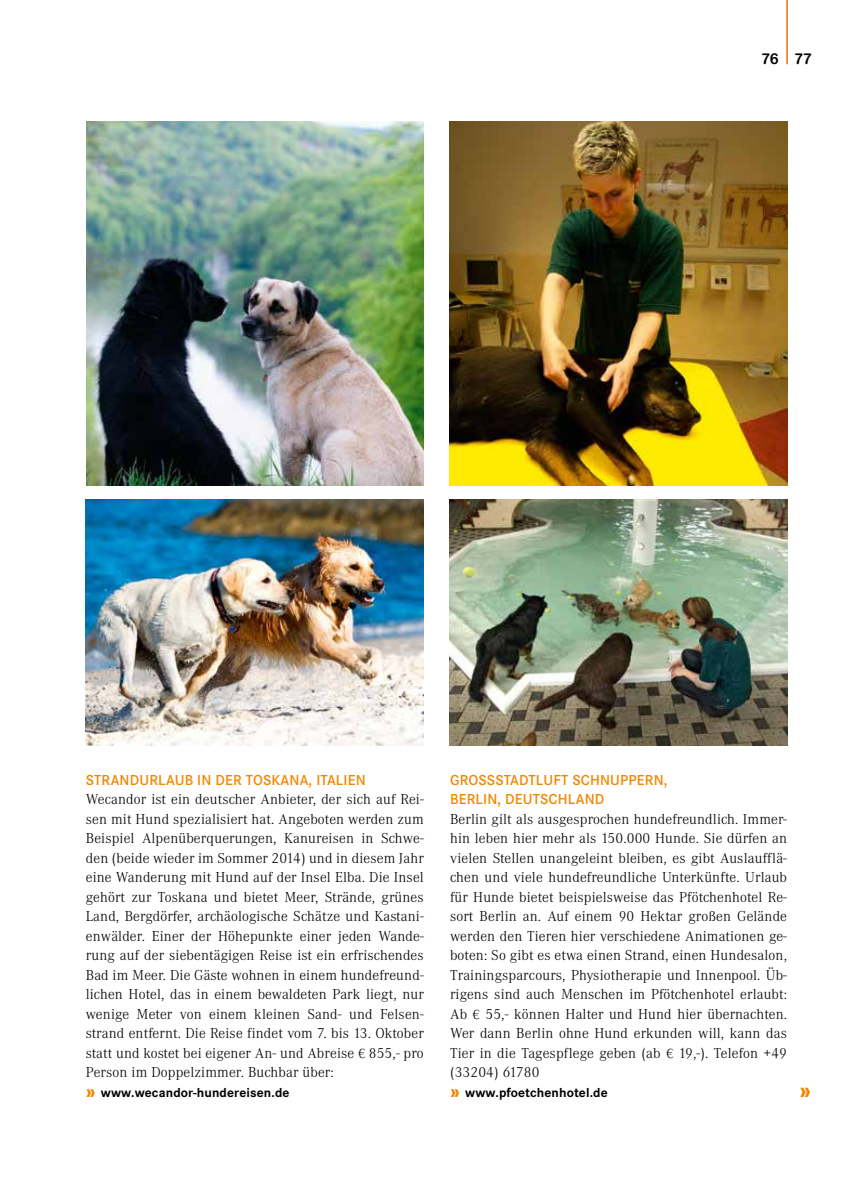
<style>
.page{position:relative;width:851px;height:1191px;background:#fff}
.page>*{position:absolute;margin:0;border:0;box-sizing:border-box;transform-origin:0 0}
.t1{font:800 19.5px "Corporate S";color:#f18700}
.t2{font:300 15px/19.5px "Corporate A";letter-spacing:.01em;color:#000;text-align:justify}
.t3{font:600 15px/19.5px "Corporate S";letter-spacing:.01em;color:#f18700}
.t4{font:15px "Arial Rounded MT Bold";color:#000}
.t5{font:700 13.5px "Corporate S";letter-spacing:.01em;color:#000}
.s1{font-family:"Berkeley";font-weight:400;font-size:14.25px}
.s2{font-weight:800;font-size:16.5px;color:#f18700}
</style>
<div class="page">
<hr style="left:786px;top:0;width:1px;height:64px;background:#ee7100">
<img style="left:85px;top:500px;width:338px;height:246px">
<img style="left:449px;top:500px;width:338px;height:246px">
<img style="left:449px;top:122px;width:338px;height:364px">
<img style="left:86px;top:122px;width:337px;height:364px">
<p class="t4" style="left:761px;top:50px;width:52px">76 77</p>
<p class="t3" style="left:86px;top:770px;width:281px">STRANDURLAUB IN DER TOSKANA, ITALIEN</p>
<p class="t2" style="left:86px;top:790px;width:339px">Wecandor ist ein deutscher Anbieter, der sich auf Rei&shy;sen mit Hund spezialisiert hat. Angeboten werden zum Beispiel Alpenüberquerungen, Kanureisen in Schwe&shy;den (beide wieder im Sommer 2014) und in diesem Jahr eine Wanderung mit Hund auf der Insel Elba. Die Insel gehört zur Toskana und bietet Meer, Strände, grünes Land, Bergdörfer, archäologische Schätze und Kastani&shy;enwälder. Einer der Höhepunkte einer jeden Wande&shy;rung auf der siebentägigen Reise ist ein erfrischendes Bad im Meer. Die Gäste wohnen in einem hundefreund&shy;lichen Hotel, das in einem bewaldeten Park liegt, nur wenige Meter von einem kleinen Sand- und Felsen&shy;strand entfernt. Die Reise findet vom 7. bis 13. Oktober statt und kostet bei eigener An- und Abreise <span class="s1">€</span> 855,- pro Person im Doppelzimmer. Buchbar über:</p>
<p class="t5" style="left:86px;top:1084px;width:205px"><span class="s2">»</span> www.wecandor-hundereisen.de</p>
<p class="t3" style="left:450px;top:770px;width:219px">GROSSSTADTLUFT SCH NUPPERN,<br>BERLIN, DEUTSCH LAND</p>
<p class="t2" style="left:450px;top:809px;width:338px">Berlin gilt als ausgesprochen hundefreundlich. Immer&shy;hin leben hier mehr als 150.000 Hunde. Sie dürfen an vielen Stellen unangeleint bleiben, es gibt Auslaufflä&shy;chen und viele hundefreundliche Unterkünfte. Urlaub für Hunde bietet beispielsweise das Pfötchenhotel Re&shy;sort Berlin an. Auf einem 90 Hektar großen Gelände werden den Tieren hier verschiedene Animationen ge&shy;boten: So gibt es etwa einen Strand, einen Hundesalon, Trainingsparcours, Physiotherapie und Innenpool. Üb&shy;rigens sind auch Menschen im Pfötchenhotel erlaubt:<br>Ab <span class="s1">€</span> 55,- können Halter und Hund hier übernachten.<br>Wer dann Berlin ohne Hund erkunden will, kann das Tier in die Tagespflege geben (ab <span class="s1">€</span> 19,-). Telefon +49 (33204) 61780</p>
<p class="t5" style="left:450px;top:1084px;width:159px"><span class="s2">»</span> www.pfoetchenhotel.de</p>
<h1 class="t1" style="left:799px;top:1078px;width:13px">»</h1>
</div>
